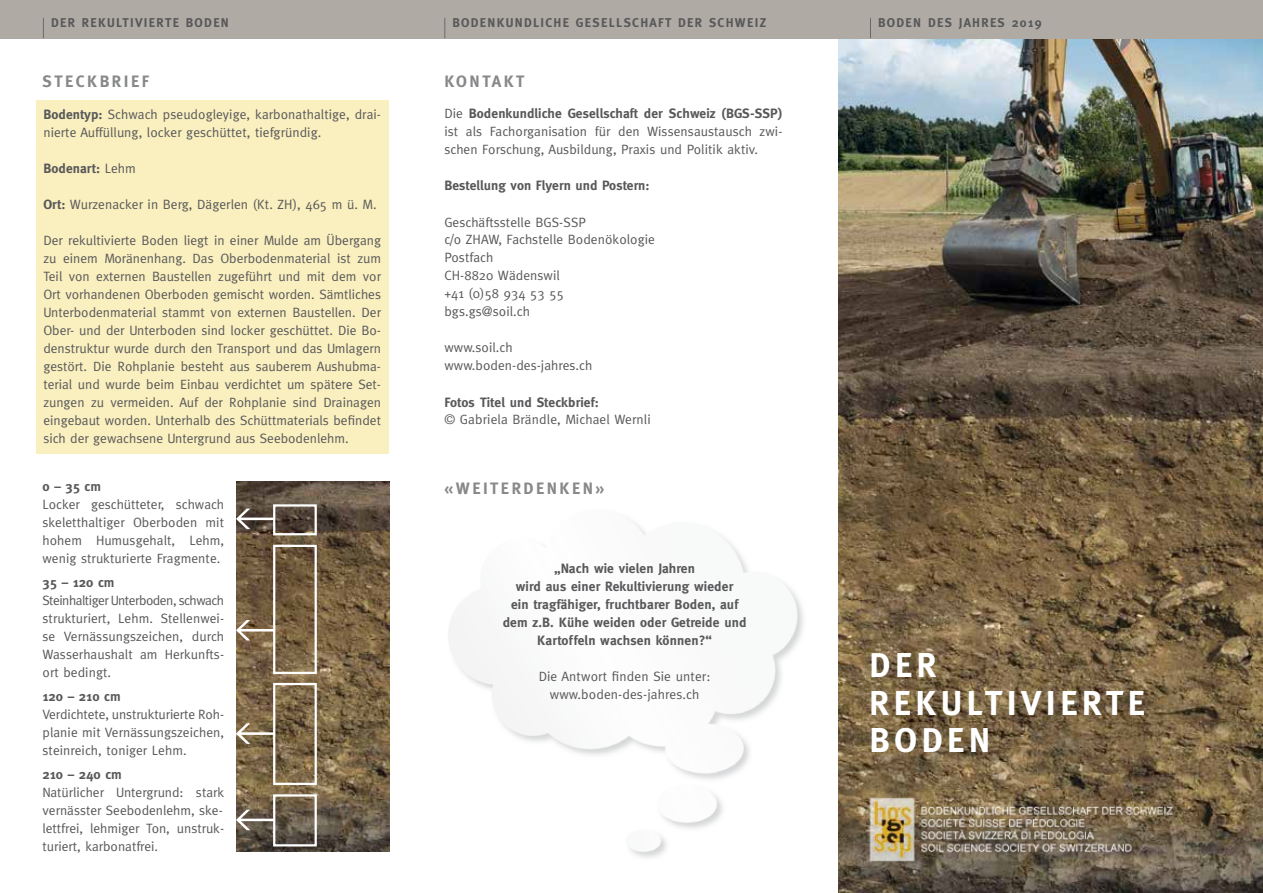
<style>
.page{position:relative;width:1263px;height:893px;background:#fff}
.page>*{position:absolute;margin:0;border:0;box-sizing:border-box;transform-origin:0 0}
.t1{font:700 34.5px/37.5px "Meta";letter-spacing:.13em;color:#fff}
.t2{font:700 16.5px "Meta";letter-spacing:.15em;color:#87888a}
.t3{font:13.5px/18px "Meta";letter-spacing:.005em;color:#58585a;text-align:justify}
.t4{font:700 13.5px/18px "Meta";letter-spacing:.01em;color:#58585a;text-align:center}
.t5{font:700 12.75px "Meta";letter-spacing:.1em;color:#58585a}
.s1{font-weight:700}
.s2{font-weight:400}
</style>
<div class="page">
<img style="left:838px;top:38px;width:425px;height:855px">
<img style="left:236px;top:481px;width:153px;height:370px">
<img style="left:449px;top:522px;width:354px;height:336px">
<div style="left:36px;top:101px;width:352px;height:353px;background:#faefbe"></div>
<img style="left:865px;top:796px;width:324px;height:65px">
<div style="left:273px;top:545px;width:44px;height:129px;border:2px solid #fff"></div>
<svg style="left:236px;top:620px;width:39px;height:20px"></svg>
<div style="left:273px;top:683px;width:44px;height:102px;border:2px solid #fff"></div>
<svg style="left:236px;top:723px;width:39px;height:21px"></svg>
<div style="left:273px;top:794px;width:44px;height:52px;border:2px solid #fff"></div>
<svg style="left:236px;top:810px;width:39px;height:20px"></svg>
<div style="left:273px;top:504px;width:44px;height:31px;border:2px solid #fff"></div>
<svg style="left:236px;top:509px;width:39px;height:20px"></svg>
<div style="left:0;top:0;width:1263px;height:38px;background:#afaaa4"></div>
<svg style="left:870px;top:18px;width:1px;height:20px"></svg>
<svg style="left:444px;top:18px;width:1px;height:20px"></svg>
<svg style="left:43px;top:18px;width:1px;height:20px"></svg>
<p class="t5" style="left:51px;top:15px;width:179px">DER REKULTIVIERTE BODEN</p>
<p class="t5" style="left:452px;top:15px;width:315px">BODENKUNDLICHE GESELLSCHAFT DER SCHWEIZ</p>
<p class="t5" style="left:878px;top:15px;width:165px">BODEN DES JAHRES 2019</p>
<p class="t2" style="left:43px;top:71px;width:108px">STECKBRIEF</p>
<p class="t2" style="left:444px;top:71px;width:82px">KONTAKT</p>
<p class="t3" style="left:43px;top:105px;width:339px"><span class="s1">Bodentyp:</span> Schwach pseudogleyige, karbonathaltige, drai&shy;nierte Auffüllung, locker geschüttet, tiefgründig.</p>
<p class="t4" style="left:43px;top:159px;width:94px">Bodenart: <span class="s2">Lehm</span></p>
<p class="t3" style="left:43px;top:195px;width:335px"><span class="s1">Ort:</span> Wurzenacker in Berg, Dägerlen (Kt. ZH), 465 m ü. M.</p>
<p class="t3" style="left:43px;top:231px;width:339px">Der rekultivierte Boden liegt in einer Mulde am Übergang zu einem Moränenhang. Das Oberbodenmaterial ist zum Teil von externen Baustellen zugeführt und mit dem vor Ort vorhandenen Oberboden gemischt worden. Sämtliches Unterbodenmaterial stammt von externen Baustellen. Der Ober- und der Unterboden sind locker geschüttet. Die Bo&shy;denstruktur wurde durch den Transport und das Umlagern gestört. Die Rohplanie besteht aus sauberem Aushubma&shy;terial und wurde beim Einbau verdichtet um spätere Set&shy;zungen zu vermeiden. Auf der Rohplanie sind Drainagen eingebaut worden. Unterhalb des Schüttmaterials befindet sich der gewachsene Untergrund aus Seebodenlehm.</p>
<p class="t4" style="left:43px;top:477px;width:60px">0 – 35 cm</p>
<p class="t3" style="left:43px;top:495px;width:183px">Locker geschütteter, schwach skeletthaltiger Oberboden mit hohem Humusgehalt, Lehm, wenig strukturierte Fragmente.</p>
<p class="t4" style="left:43px;top:573px;width:74px">35 – 120 cm</p>
<p class="t3" style="left:43px;top:591px;width:183px">Steinhaltiger Unterboden, schwach strukturiert, Lehm. Stellenwei&shy;se Vernässungszeichen, durch Wasserhaushalt am Herkunfts&shy;ort bedingt.</p>
<p class="t4" style="left:43px;top:687px;width:80px">120 – 210 cm</p>
<p class="t3" style="left:43px;top:705px;width:183px">Verdichtete, unstrukturierte Roh&shy;planie mit Vernässungszeichen, steinreich, toniger Lehm.</p>
<p class="t4" style="left:43px;top:765px;width:81px">210 – 240 cm</p>
<p class="t3" style="left:43px;top:783px;width:183px">Natürlicher Untergrund: stark vernässter Seebodenlehm, ske&shy;lettfrei, lehmiger Ton, unstruk&shy;turiert, karbonatfrei.</p>
<p class="t3" style="left:444px;top:105px;width:340px">Die <span class="s1">Bodenkundliche Gesellschaft der Schweiz (BGS-SSP) </span>ist als Fachorganisation für den Wissensaustausch zwi&shy;schen Forschung, Ausbildung, Praxis und Politik aktiv.</p>
<p class="t4" style="left:444px;top:177px;width:207px">Bestellung von Flyern und Postern:</p>
<p class="t3" style="left:444px;top:213px;width:212px;text-align:left">Geschäftsstelle BGS-SSP<br>c/o ZHAW, Fachstelle Bodenökologie<br>Postfach<br>CH-8820 Wädenswil<br>+41 (0)58 934 53 55<br>bgs.gs@soil.ch</p>
<p class="t3" style="left:444px;top:339px;width:149px">www.soil.ch www.boden-des-jahres.ch</p>
<p class="t4" style="left:444px;top:393px;width:156px">Fotos Titel und Steckbrief:</p>
<p class="t3" style="left:444px;top:411px;width:208px">© Gabriela Brändle, Michael Wernli</p>
<p class="t2" style="left:444px;top:478px;width:162px">«WEITERDENKEN»</p>
<p class="t4" style="left:503px;top:559px;width:245px">„Nach wie vielen Jahren<br>wird aus einer Rekultivierung wieder<br>ein tragfähiger, fruchtbarer Boden, auf dem z.B. Kühe weiden oder Getreide und Kartoffeln wachsen können?“</p>
<p class="t3" style="left:539px;top:667px;width:173px;text-align:center">Die Antwort finden Sie unter: www.boden-des-jahres.ch</p>
<h1 class="t1" style="left:870px;top:646px;width:277px">DER<br>REKULTIVIERTE<br>BODEN</h1>
</div>
